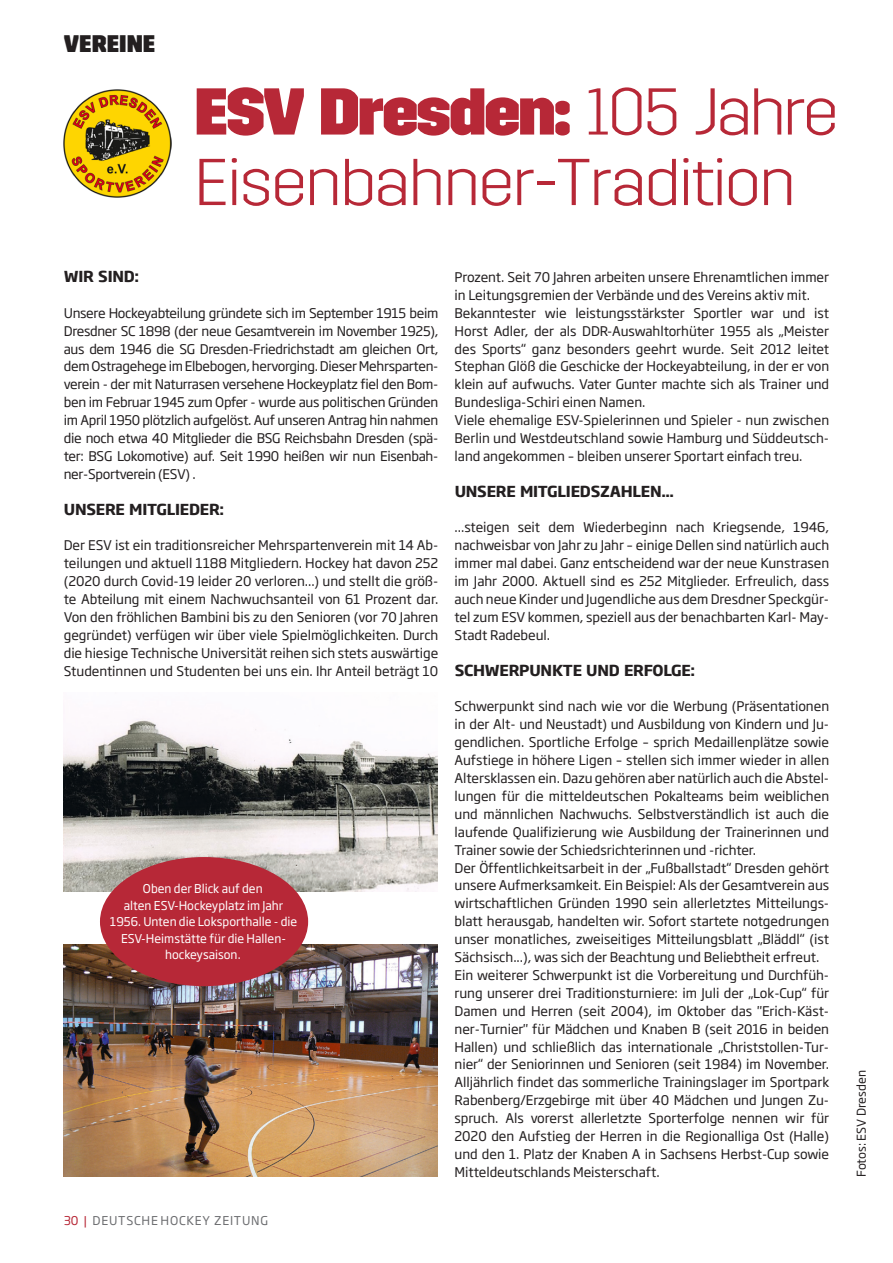
<style>
.page{position:relative;width:893px;height:1263px;background:#fff}
.page>*{position:absolute;margin:0;border:0;box-sizing:border-box;transform-origin:0 0}
._001_Headline_36pt{font:300 66px/70.5px "Trim";letter-spacing:-.02em;color:#b72837}
.t1{font:800 24px "Trim";color:#231f20}
._003_zwititel{font:700 15px "Soho Gothic Std";letter-spacing:-.015em;color:#231f20}
._003_fliess_ohne{font:13.2px/17.9px "Soho Gothic Std";letter-spacing:-.005em;color:#231f20;text-align:justify}
.D_005_Bildzeile{font:12px/16.5px "Soho Gothic Std";color:#fff;text-align:center}
.t2{font:12px "Soho Gothic Std";letter-spacing:.065em;color:#6c6d70}
._006_Fotocredit{font:12px "Soho Gothic Std";color:#231f20}
.s1{font-weight:800}
.s2{color:#b72837}
</style>
<div class="page">
<img style="left:64px;top:89px;width:107px;height:108px">
<img style="left:64px;top:944px;width:373px;height:233px">
<img style="left:64px;top:718px;width:374px;height:173px">
<div style="left:100px;top:857px;width:208px;height:129px;background:#b72837;border-radius:50%"></div>
<p class="t1" style="left:64px;top:29px;width:93px">VEREINE</p>
<p class="_001_Headline_36pt" style="left:194px;top:77px;width:646px"><span class="s1">ESV Dresden:</span> 105 Jahre<br>Eisenbahner-Tradition</p>
<p class="_003_zwititel" style="left:64px;top:267px;width:77px">WIR SIND:</p>
<p class="_003_fliess_ohne" style="left:64px;top:304px;width:376px">Unsere Hockeyabteilung gründete sich im September 1915 beim Dresdner SC 1898 (der neue Gesamtverein im November 1925), aus dem 1946 die SG Dresden-Friedrichstadt am gleichen Ort, dem Ostragehege im Elbebogen, hervorging. Dieser Mehrsparten&shy;verein - der mit Naturrasen versehene Hockeyplatz fiel den Bom&shy;ben im Februar 1945 zum Opfer - wurde aus politischen Gründen im April 1950 plötzlich aufgelöst. Auf unseren Antrag hin nahmen die noch etwa 40 Mitglieder die BSG Reichsbahn Dresden (spä&shy;ter: BSG Lokomotive) auf. Seit 1990 heißen wir nun Eisenbah&shy;ner-Sportverein (ESV) .</p>
<p class="_003_zwititel" style="left:64px;top:499px;width:162px">UNSERE MITGLIEDER:</p>
<p class="_003_fliess_ohne" style="left:64px;top:537px;width:376px">Der ESV ist ein traditionsreicher Mehrspartenverein mit 14 Ab&shy;teilungen und aktuell 1188 Mitgliedern. Hockey hat davon 252 (2020 durch Covid-19 leider 20 verloren...) und stellt die größ&shy;te Abteilung mit einem Nachwuchsanteil von 61 Prozent dar.<br>Von den fröhlichen Bambini bis zu den Senioren (vor 70 Jahren gegründet) verfügen wir über viele Spielmöglichkeiten. Durch die hiesige Technische Universität reihen sich stets auswärtige Studentinnen und Studenten bei uns ein. Ihr Anteil beträgt 10</p>
<p class="D_005_Bildzeile" style="left:110px;top:881px;width:189px">Oben der Blick auf den<br>alten ESV-Hockeyplatz im Jahr<br>1956. Unten die Loksporthalle - die<br>ESV-Heimstätte für die Hallen&shy;hockeysaison.</p>
<p class="t2" style="left:64px;top:1213px;width:206px"><span class="s2">30 |</span> DEUTSCHE HOCKEY ZEITUNG</p>
<p class="_003_fliess_ohne" style="left:455px;top:268px;width:376px">Prozent. Seit 70 Jahren arbeiten unsere Ehrenamtlichen immer in Leitungsgremien der Verbände und des Vereins aktiv mit.</p>
<p class="_003_fliess_ohne" style="left:455px;top:304px;width:376px">Bekanntester wie leistungsstärkster Sportler war und ist Horst Adler, der als DDR-Auswahltorhüter 1955 als „Meister des Sports“ ganz besonders geehrt wurde. Seit 2012 leitet Stephan Glöß die Geschicke der Hockeyabteilung, in der er von klein auf aufwuchs. Vater Gunter machte sich als Trainer und Bundesliga-Schiri einen Namen.</p>
<p class="_003_fliess_ohne" style="left:455px;top:411px;width:376px">Viele ehemalige ESV-Spielerinnen und Spieler - nun zwischen Berlin und Westdeutschland sowie Hamburg und Süddeutsch&shy;land angekommen – bleiben unserer Sportart einfach treu.</p>
<p class="_003_zwititel" style="left:455px;top:481px;width:221px">UNSERE MITGLIEDSZAHLEN...</p>
<p class="_003_fliess_ohne" style="left:455px;top:519px;width:376px">...steigen seit dem Wiederbeginn nach Kriegsende, 1946, nachweisbar von Jahr zu Jahr – einige Dellen sind natürlich auch immer mal dabei. Ganz entscheidend war der neue Kunstrasen im Jahr 2000. Aktuell sind es 252 Mitglieder. Erfreulich, dass auch neue Kinder und Jugendliche aus dem Dresdner Speckgür&shy;tel zum ESV kommen, speziell aus der benachbarten Karl- May-Stadt Radebeul.</p>
<p class="_003_zwititel" style="left:455px;top:660px;width:242px">SCHWERPUNKTE UND ERFOLGE:</p>
<p class="_003_fliess_ohne" style="left:455px;top:698px;width:376px">Schwerpunkt sind nach wie vor die Werbung (Präsentationen in der Alt- und Neustadt) und Ausbildung von Kindern und Ju&shy;gendlichen. Sportliche Erfolge – sprich Medaillenplätze sowie Aufstiege in höhere Ligen – stellen sich immer wieder in allen Altersklassen ein. Dazu gehören aber natürlich auch die Abstel&shy;lungen für die mitteldeutschen Pokalteams beim weiblichen und männlichen Nachwuchs. Selbstverständlich ist auch die laufende Qualifizierung wie Ausbildung der Trainerinnen und Trainer sowie der Schiedsrichterinnen und -richter.</p>
<p class="_003_fliess_ohne" style="left:455px;top:859px;width:376px">Der Öffentlichkeitsarbeit in der „Fußballstadt“ Dresden gehört unsere Aufmerksamkeit. Ein Beispiel: Als der Gesamtverein aus wirtschaftlichen Gründen 1990 sein allerletztes Mitteilungs&shy;blatt herausgab, handelten wir. Sofort startete notgedrungen unser monatliches, zweiseitiges Mitteilungsblatt „Bläddl“ (ist Sächsisch...), was sich der Beachtung und Beliebtheit erfreut.</p>
<p class="_003_fliess_ohne" style="left:455px;top:966px;width:376px">Ein weiterer Schwerpunkt ist die Vorbereitung und Durchfüh&shy;rung unserer drei Traditionsturniere: im Juli der „Lok-Cup“ für Damen und Herren (seit 2004), im Oktober das "Erich-Käst&shy;ner-Turnier" für Mädchen und Knaben B (seit 2016 in beiden Hallen) und schließlich das internationale „Christstollen-Tur&shy;nier“ der Seniorinnen und Senioren (seit 1984) im November.<br>Alljährlich findet das sommerliche Trainingslager im Sportpark Rabenberg/Erzgebirge mit über 40 Mädchen und Jungen Zu&shy;spruch. Als vorerst allerletzte Sporterfolge nennen wir für 2020 den Aufstieg der Herren in die Regionalliga Ost (Halle) und den 1. Platz der Knaben A in Sachsens Herbst-Cup sowie Mitteldeutschlands Meisterschaft.</p>
<p class="_006_Fotocredit" style="left:854px;top:1177px;width:108px;rotate:-90deg">Fotos: ESV Dresden</p>
</div>
